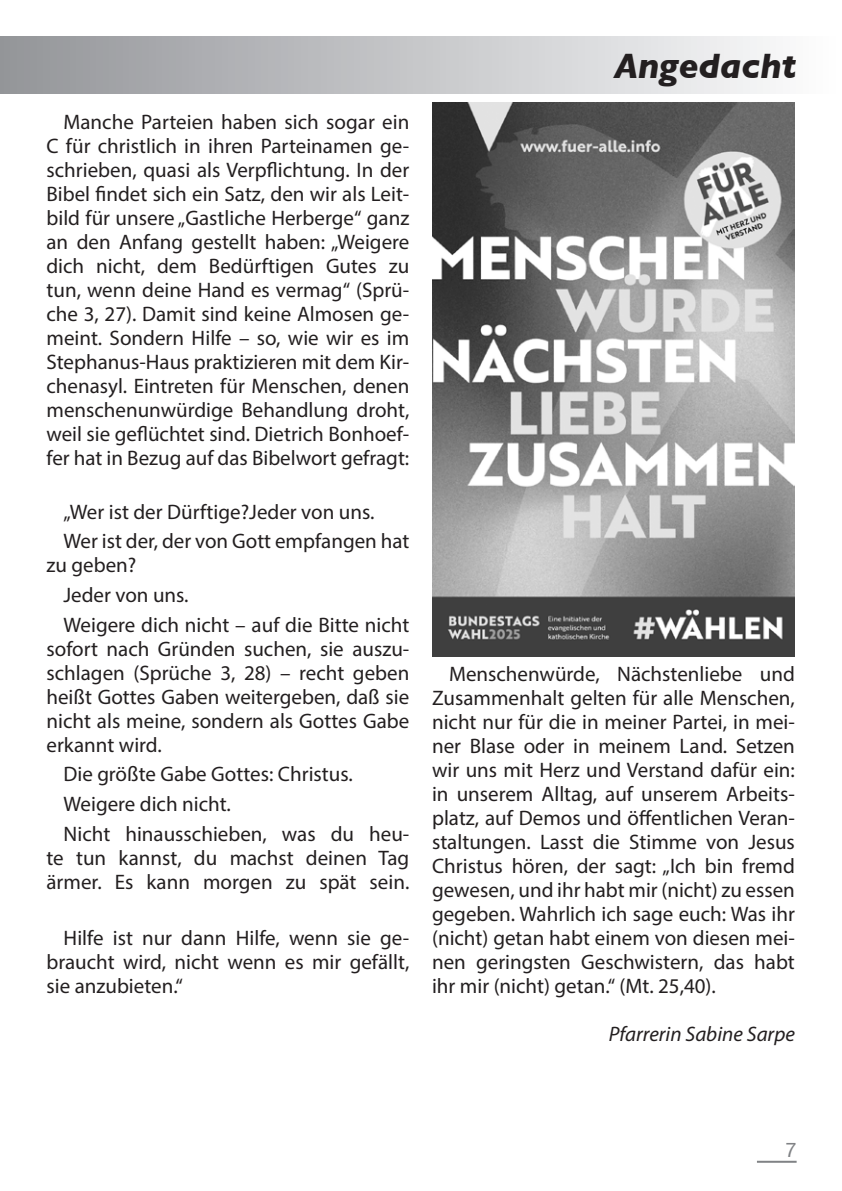
<style>
.page{position:relative;width:842px;height:1191px;background:#fff}
.page>*{position:absolute;margin:0;border:0;box-sizing:border-box;transform-origin:0 0}
.t1{font:italic 700 36px "Gill Sans";color:#231f20}
.t2{font:21px/24px "Myriad Pro";color:#231f20;text-align:justify}
.t3{font:italic 21px "Myriad Pro";color:#231f20}
.t4{font:20px "Helvetica Neue";color:#808285}
</style>
<div class="page">
<hr style="left:757px;top:1160px;width:40px;height:2px;background:#808285">
<div style="left:0;top:37px;width:842px;height:57px;background:linear-gradient(to right,#939498,#fdfdfe)"></div>
<hr style="left:0;top:37px;width:1px;height:57px;background:#939598">
<img style="left:432px;top:103px;width:363px;height:554px">
<p class="t2" style="left:46px;top:109px;width:364px;text-indent:17px">Manche Parteien haben sich sogar ein C für christlich in ihren Parteinamen ge&shy;schrieben, quasi als Verpflichtung. In der Bibel findet sich ein Satz, den wir als Leit&shy;bild für unsere „Gastliche Herberge“ ganz an den Anfang gestellt haben: „Weigere dich nicht, dem Bedürftigen Gutes zu tun, wenn deine Hand es vermag“ (Sprü&shy;che 3, 27). Damit sind keine Almosen ge&shy;meint. Sondern Hilfe – so, wie wir es im Stephanus-Haus praktizieren mit dem Kir&shy;chenasyl. Eintreten für Menschen, denen menschenunwürdige Behandlung droht, weil sie geflüchtet sind. Dietrich Bonhoef&shy;fer hat in Bezug auf das Bibelwort gefragt:</p>
<p class="t2" style="left:63px;top:496px;width:347px;line-height:29.6px">„Wer ist der Dürftige?Jeder von uns.<br>Wer ist der, der von Gott empfangen hat</p>
<p class="t2" style="left:63px;top:550px;width:347px;line-height:29.6px;text-align:left;text-indent:-17px">zu geben?<br>Jeder von uns.<br>Weigere dich nicht – auf die Bitte nicht</p>
<p class="t2" style="left:46px;top:636px;width:364px">sofort nach Gründen suchen, sie auszu&shy;schlagen (Sprüche 3, 28) – recht geben heißt Gottes Gaben weitergeben, daß sie nicht als meine, sondern als Gottes Gabe erkannt wird.</p>
<p class="t2" style="left:63px;top:759px;width:347px;line-height:29.6px;text-align:left">Die größte Gabe Gottes: Christus.<br>Weigere dich nicht.<br>Nicht hinausschieben, was du heu-</p>
<p class="t2" style="left:46px;top:845px;width:364px">te tun kannst, du machst deinen Tag ärmer. Es kann morgen zu spät sein.</p>
<p class="t2" style="left:46px;top:925px;width:364px;text-indent:17px">Hilfe ist nur dann Hilfe, wenn sie ge&shy;braucht wird, nicht wenn es mir gefällt, sie anzubieten.“</p>
<h1 class="t1" style="left:614px;top:44px;width:184px">Angedacht</h1>
<p class="t2" style="left:432px;top:661px;width:364px;text-indent:17px">Menschenwürde, Nächstenliebe und Zusammenhalt gelten für alle Menschen, nicht nur für die in meiner Partei, in mei&shy;ner Blase oder in meinem Land. Setzen wir uns mit Herz und Verstand dafür ein: in unserem Alltag, auf unserem Arbeits&shy;platz, auf Demos und öffentlichen Veran&shy;staltungen. Lasst die Stimme von Jesus Christus hören, der sagt: „Ich bin fremd gewesen, und ihr habt mir (nicht) zu essen gegeben. Wahrlich ich sage euch: Was ihr (nicht) getan habt einem von diesen mei&shy;nen geringsten Geschwistern, das habt ihr mir (nicht) getan.“ (Mt. 25,40).</p>
<p class="t3" style="left:609px;top:1021px;width:188px">Pfarrerin Sabine Sarpe</p>
<p class="t4" style="left:785px;top:1135px;width:13px">7</p>
</div>
